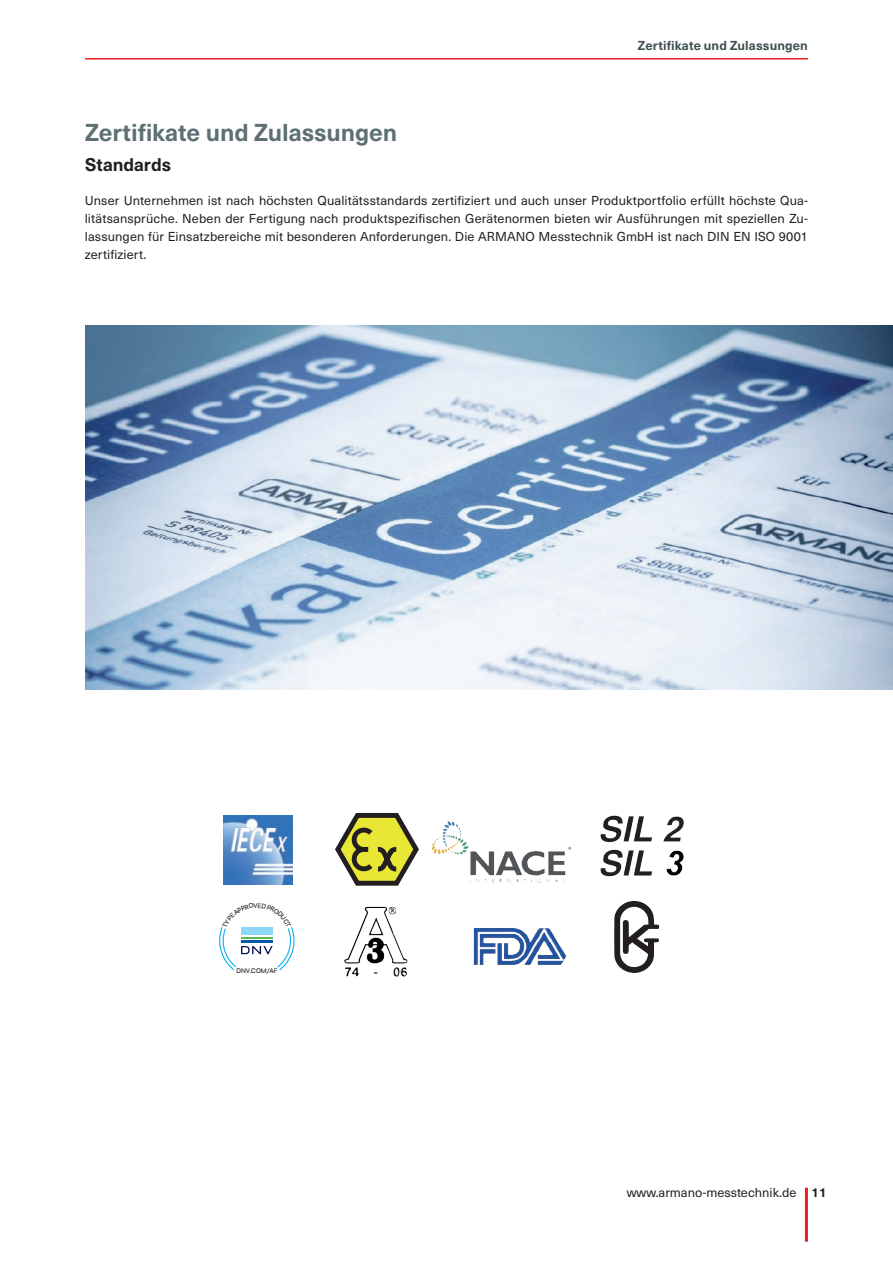
<style>
.page{position:relative;width:893px;height:1263px;background:#fff}
.page>*{position:absolute;margin:0;border:0;box-sizing:border-box;transform-origin:0 0}
.t1{font:700 24px "Neue Haas Unica W1 G";letter-spacing:-.005em;color:#5e7073}
.t2{font:700 18px "Neue Haas Unica W1 G";color:#231f20}
.t3{font:12.75px/18px "Neue Haas Unica W1 G";letter-spacing:.005em;color:#231f20;text-align:justify}
.t4{font:700 12.75px "Neue Haas Unica W1 G";letter-spacing:.01em;color:#3d4f51}
.t5{font:500 6.15px "DNV Display";letter-spacing:.01em;color:#231f20}
.s1{font-weight:700}
</style>
<div class="page">
<hr style="left:805px;top:1188px;width:3px;height:54px;background:#ee1d23">
<hr style="left:85px;top:58px;width:723px;height:2px;background:#ee1d23">
<img style="left:85px;top:326px;width:808px;height:363px">
<img style="left:600px;top:815px;width:84px;height:27px">
<img style="left:600px;top:850px;width:84px;height:26px">
<img style="left:434px;top:821px;width:33px;height:25px">
<svg style="left:335px;top:813px;width:84px;height:73px"></svg>
<img style="left:223px;top:815px;width:70px;height:69px">
<img style="left:344px;top:907px;width:52px;height:57px">
<svg style="left:614px;top:901px;width:45px;height:72px"></svg>
<img style="left:474px;top:928px;width:92px;height:37px">
<svg style="left:219px;top:927px;width:75px;height:43px"></svg>
<p class="t4" style="left:638px;top:36px;width:172px">Zertifikate und Zulassungen</p>
<h1 class="t1" style="left:85px;top:115px;width:314px">Zertifikate und Zulassungen</h1>
<h2 class="t2" style="left:85px;top:151px;width:88px">Standards</h2>
<p class="t3" style="left:85px;top:191px;width:725px">Unser Unternehmen ist nach höchsten Qualitätsstandards zertifiziert und auch unser Produktportfolio erfüllt höchste Qua&shy;litätsansprüche. Neben der Fertigung nach produktspezifischen Gerätenormen bieten wir Ausführungen mit speziellen Zu&shy;lassungen für Einsatzbereiche mit besonderen Anforderungen. Die ARMANO Messtechnik GmbH ist nach DIN EN ISO 9001 zertifiziert.</p>
<p class="t5" style="left:236px;top:966px;width:42px">DNV.COM/AF</p>
<p class="t3" style="left:627px;top:1183px;width:201px">www.armano-messtechnik.de <span class="s1">11</span></p>
</div>
